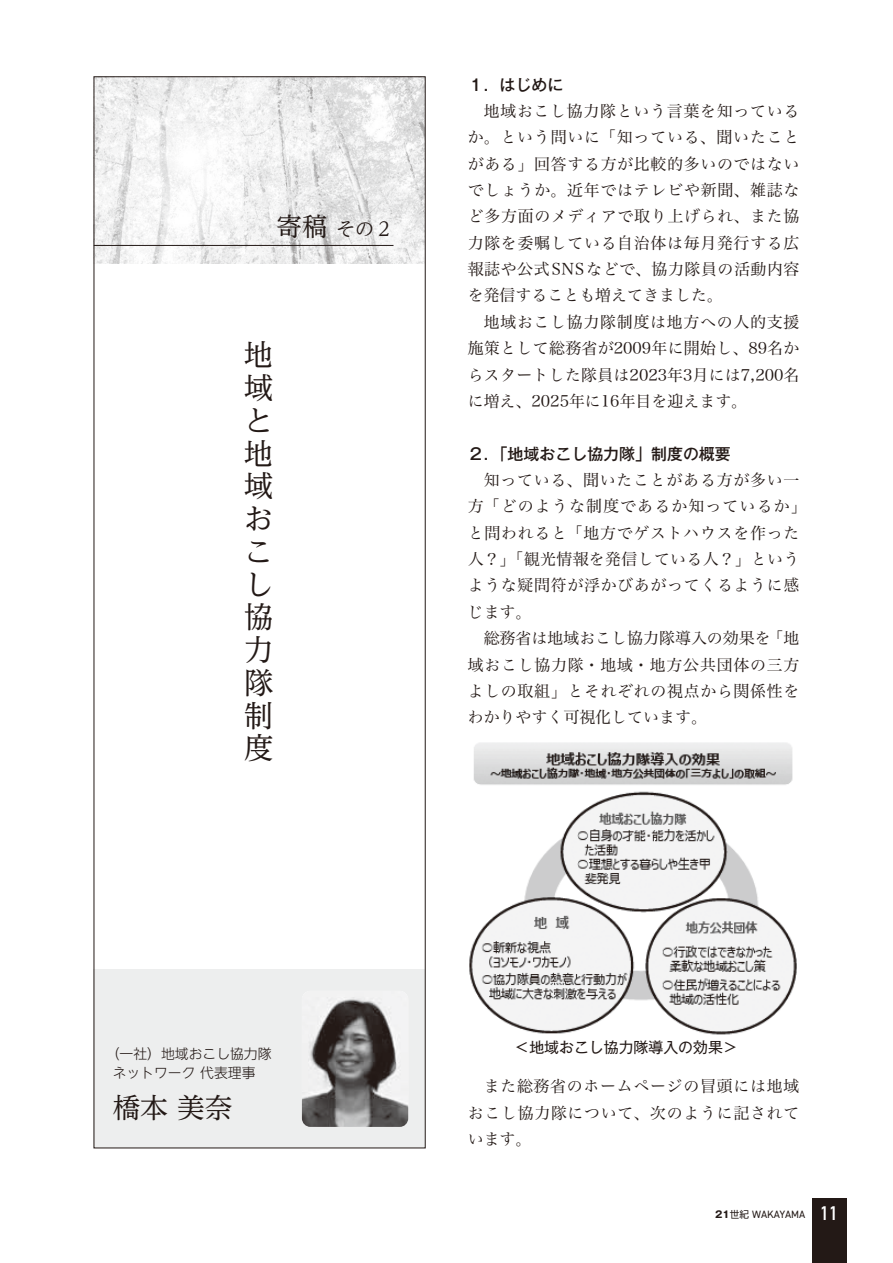
<style>
.page{position:relative;width:893px;height:1263px;background:#fff}
.page>*{position:absolute;margin:0;border:0;box-sizing:border-box;transform-origin:0 0}
.t1{font:29.7px/32.7px "UD Reimin Pro";color:#231916}
.t2{font:27.6px "UD Reimin Pro";color:#231916}
.t3{font:19.2px "UD Reimin Pro";color:#231916}
.t4{font:15.9px/26.4px "Hira Min Pro W3";letter-spacing:.04em;color:#231916;text-align:justify}
.t5{font:500 15.9px "Gothic MB101 Pro";color:#231916}
.t6{font:14.85px "Gothic MB101 Pro";color:#231916}
.t7{font:300 13.8px/19.2px "UD Shin Go NT Pro";color:#231916}
.t8{font:10.65px "DIN2014";color:#231916}
.s1{font-size:25.5px}
.s2{font-family:"Gothic MB101 Pro";font-weight:700;font-size:9.6px}
.s3{font-family:"UD Shin Go NT Pro";font-size:9.6px}
.s4{font-family:"DIN Alternate";font-weight:700;font-size:19.2px;color:#fff}
</style>
<div class="page">
<img style="left:96px;top:79px;width:327px;height:185px">
<div style="left:94px;top:969px;width:331px;height:179px;background:#edeeee"></div>
<div style="left:812px;top:1198px;width:34px;height:65px;background:#231916"></div>
<hr style="left:94px;top:245px;width:299px;height:1px;background:#231916">
<img style="left:302px;top:999px;width:106px;height:128px">
<img style="left:469px;top:742px;width:328px;height:293px">
<p class="t3" style="left:277px;top:213px;width:118px"><span class="s1">寄稿</span> その２</p>
<h1 class="t1" style="left:244px;top:338px;width:31px">地域と地域おこし協力隊制度</h1>
<p class="t5" style="left:468px;top:71px;width:97px">１．はじめに</p>
<p class="t4" style="left:468px;top:96px;width:333px;text-indent:16px">地域おこし協力隊という言葉を知っているか。という問いに「知っている、聞いたことがある」回答する方が比較的多いのではないでしょうか。近年ではテレビや新聞、雑誌など多方面のメディアで取り上げられ、また協力隊を委嘱している自治体は毎月発行する広報誌や公式SNSなどで、協力隊員の活動内容を発信することも増えてきました。</p>
<p class="t4" style="left:468px;top:307px;width:333px;text-indent:16px">地域おこし協力隊制度は地方への人的支援施策として総務省が2009年に開始し、89名からスタートした隊員は2023年3月には7,200名に増え、2025年に16年目を迎えます。</p>
<p class="t5" style="left:468px;top:440px;width:265px">２．「地域おこし協力隊」制度の概要</p>
<p class="t4" style="left:468px;top:465px;width:340px;text-align:left;text-indent:16px">知っている、聞いたことがある方が多い一方「どのような制度であるか知っているか」と問われると「地方でゲストハウスを作った人？」「観光情報を発信している人？」というような疑問符が浮かびあがってくるように感じます。</p>
<p class="t4" style="left:468px;top:623px;width:333px;text-indent:16px">総務省は地域おこし協力隊導入の効果を「地域おこし協力隊・地域・地方公共団体の三方よしの取組」とそれぞれの視点から関係性をわかりやすく可視化しています。</p>
<p class="t7" style="left:113px;top:1043px;width:160px;text-indent:-7px">（一社）地域おこし協力隊ネットワーク 代表理事</p>
<h2 class="t2" style="left:113px;top:1085px;width:121px">橋本 美奈</h2>
<p class="t6" style="left:514px;top:1035px;width:240px">＜地域おこし協力隊導入の効果＞　</p>
<p class="t4" style="left:468px;top:1072px;width:333px;text-indent:16px">また総務省のホームページの冒頭には地域おこし協力隊について、次のように記されています。</p>
<p class="t8" style="left:715px;top:1207px;width:125px"><span class="s2">21</span><span class="s3">世紀</span> WAKAYAMA <span class="s4">11</span></p>
</div>
